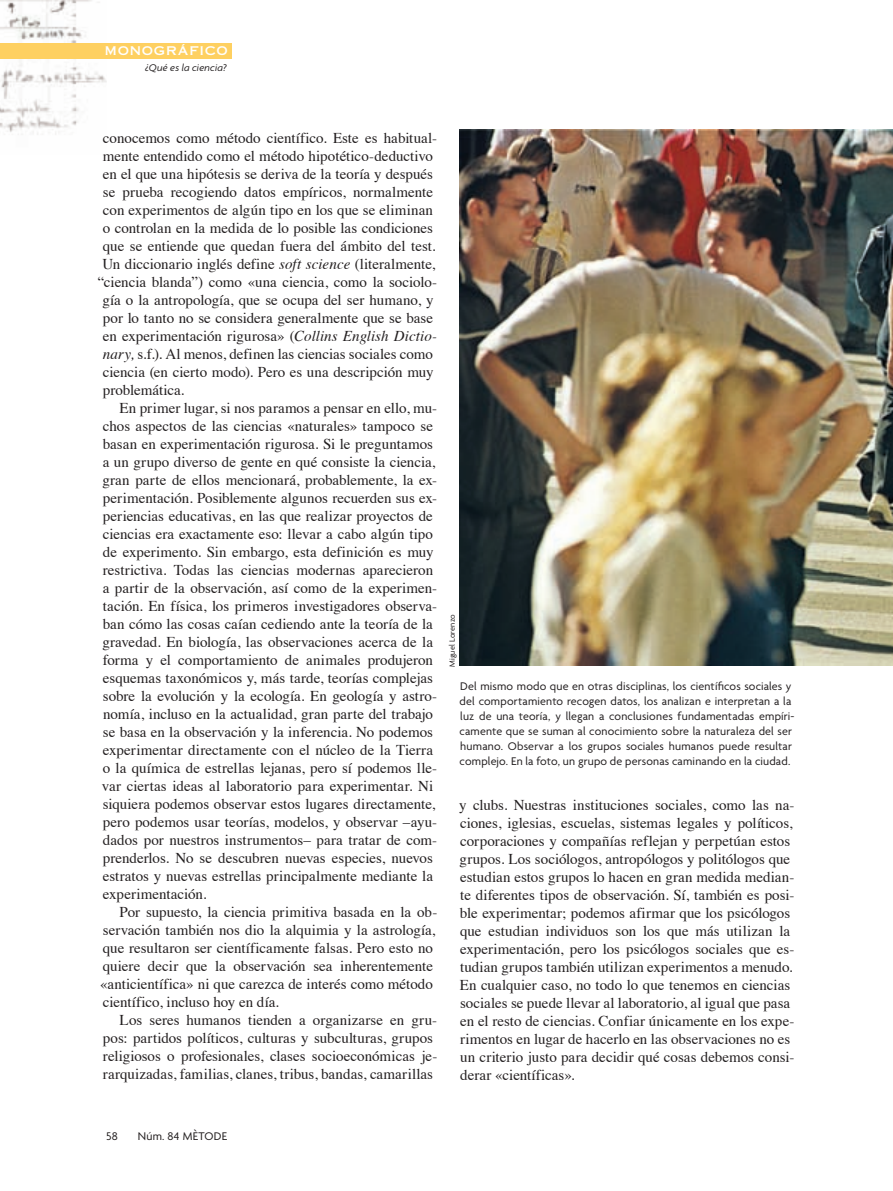
<style>
.page{position:relative;width:893px;height:1191px;background:#fff}
.page>*{position:absolute;margin:0;border:0;box-sizing:border-box;transform-origin:0 0}
.t1{font:15px/18px "Times";color:#231f20}
.t2{font:12px/15px "Agenda";letter-spacing:.015em;color:#231f20}
.t3{font:12px "Copperplate Thirty One AB";letter-spacing:.06em;color:#fff}
.t4{font:italic 10.5px "Agenda";letter-spacing:.015em;color:#231f20}
.t5{font:8.25px "Agenda";letter-spacing:.02em;color:#231f20}
.s1{font-style:italic}
</style>
<div class="page">
<img style="left:0;top:0;width:106px;height:135px">
<div style="left:0;top:43px;width:232px;height:15px;background:#fed061"></div>
<img style="left:459px;top:129px;width:434px;height:536px">
<p class="t3" style="left:105px;top:44px;width:124px">MONOGRÁFICO</p>
<p class="t4" style="left:145px;top:63px;width:83px">¿Qué es la ciencia?</p>
<p class="t1" style="left:103px;top:130px;width:336px">conocemos como método científico. Este es habitual-</p>
<p class="t1" style="left:103px;top:148px;width:332px">mente entendido como el método hipotético-deductivo</p>
<p class="t1" style="left:103px;top:166px;width:332px">en el que una hipótesis se deriva de la teoría y después</p>
<p class="t1" style="left:103px;top:184px;width:332px">se prueba recogiendo datos empíricos, normalmente</p>
<p class="t1" style="left:103px;top:202px;width:332px">con experimentos de algún tipo en los que se eliminan</p>
<p class="t1" style="left:103px;top:220px;width:332px">o controlan en la medida de lo posible las condiciones</p>
<p class="t1" style="left:103px;top:238px;width:334px">que se entiende que quedan fuera del ámbito del test.</p>
<p class="t1" style="left:102px;top:256px;width:334px">Un diccionario inglés define <span class="s1">soft science</span> (literalmente,</p>
<p class="t1" style="left:98px;top:274px;width:341px">“ciencia blanda”) como «una ciencia, como la sociolo-</p>
<p class="t1" style="left:102px;top:292px;width:333px">gía o la antropología, que se ocupa del ser humano, y</p>
<p class="t1" style="left:103px;top:310px;width:332px">por lo tanto no se considera generalmente que se base</p>
<p class="t1" style="left:103px;top:328px;width:336px">en experimentación rigurosa» (<span class="s1">Collins English Dictio-</span></p>
<p class="t1" style="left:103px;top:346px;width:332px"><span class="s1">nary,</span> s.f.). Al menos, definen las ciencias sociales como</p>
<p class="t1" style="left:103px;top:364px;width:332px">ciencia (en cierto modo). Pero es una descripción muy</p>
<p class="t1" style="left:103px;top:382px;width:83px">problemática.</p>
<p class="t1" style="left:120px;top:400px;width:319px">En primer lugar, si nos paramos a pensar en ello, mu-</p>
<p class="t1" style="left:103px;top:418px;width:332px">chos aspectos de las ciencias «naturales» tampoco se</p>
<p class="t1" style="left:103px;top:436px;width:332px">basan en experimentación rigurosa. Si le preguntamos</p>
<p class="t1" style="left:103px;top:454px;width:334px">a un grupo diverso de gente en qué consiste la ciencia,</p>
<p class="t1" style="left:102px;top:472px;width:336px">gran parte de ellos mencionará, probablemente, la ex-</p>
<p class="t1" style="left:103px;top:490px;width:336px">perimentación. Posiblemente algunos recuerden sus ex-</p>
<p class="t1" style="left:103px;top:508px;width:331px">periencias educativas, en las que realizar proyectos de</p>
<p class="t1" style="left:103px;top:526px;width:332px">ciencias era exactamente eso: llevar a cabo algún tipo</p>
<p class="t1" style="left:103px;top:544px;width:332px">de experimento. Sin embargo, esta definición es muy</p>
<p class="t1" style="left:103px;top:562px;width:332px">restrictiva. Todas las ciencias modernas aparecieron</p>
<p class="t1" style="left:103px;top:580px;width:336px">a partir de la observación, así como de la experimen-</p>
<p class="t1" style="left:103px;top:598px;width:336px">tación. En física, los primeros investigadores observa-</p>
<p class="t1" style="left:103px;top:616px;width:332px">ban cómo las cosas caían cediendo ante la teoría de la</p>
<p class="t1" style="left:102px;top:634px;width:332px">gravedad. En biología, las observaciones acerca de la</p>
<p class="t1" style="left:103px;top:652px;width:332px">forma y el comportamiento de animales produjeron</p>
<p class="t1" style="left:103px;top:670px;width:332px">esquemas taxonómicos y, más tarde, teorías complejas</p>
<p class="t1" style="left:103px;top:688px;width:336px">sobre la evolución y la ecología. En geología y astro-</p>
<p class="t1" style="left:103px;top:706px;width:331px">nomía, incluso en la actualidad, gran parte del trabajo</p>
<p class="t1" style="left:103px;top:724px;width:332px">se basa en la observación y la inferencia. No podemos</p>
<p class="t1" style="left:103px;top:742px;width:332px">experimentar directamente con el núcleo de la Tierra</p>
<p class="t1" style="left:103px;top:760px;width:336px">o la química de estrellas lejanas, pero sí podemos lle-</p>
<p class="t1" style="left:102px;top:778px;width:333px">var ciertas ideas al laboratorio para experimentar. Ni</p>
<p class="t1" style="left:103px;top:796px;width:334px">siquiera podemos observar estos lugares directamente,</p>
<p class="t1" style="left:103px;top:814px;width:336px">pero podemos usar teorías, modelos, y observar –ayu-</p>
<p class="t1" style="left:103px;top:832px;width:336px">dados por nuestros instrumentos– para tratar de com-</p>
<p class="t1" style="left:103px;top:850px;width:332px">prenderlos. No se descubren nuevas especies, nuevos</p>
<p class="t1" style="left:103px;top:868px;width:332px">estratos y nuevas estrellas principalmente mediante la</p>
<p class="t1" style="left:103px;top:886px;width:105px">experimentación.</p>
<p class="t1" style="left:120px;top:904px;width:319px">Por supuesto, la ciencia primitiva basada en la ob-</p>
<p class="t1" style="left:103px;top:922px;width:334px">servación también nos dio la alquimia y la astrología,</p>
<p class="t1" style="left:103px;top:940px;width:332px">que resultaron ser científicamente falsas. Pero esto no</p>
<p class="t1" style="left:103px;top:958px;width:332px">quiere decir que la observación sea inherentemente</p>
<p class="t1" style="left:100px;top:976px;width:334px">«anticientífica» ni que carezca de interés como método</p>
<p class="t1" style="left:103px;top:994px;width:178px">científico, incluso hoy en día.</p>
<p class="t1" style="left:120px;top:1012px;width:319px">Los seres humanos tienden a organizarse en gru-</p>
<p class="t1" style="left:103px;top:1030px;width:332px">pos: partidos políticos, culturas y subculturas, grupos</p>
<p class="t1" style="left:103px;top:1048px;width:336px">religiosos o profesionales, clases socioeconómicas je-</p>
<p class="t1" style="left:103px;top:1066px;width:332px">rarquizadas, familias, clanes, tribus, bandas, camarillas</p>
<p class="t5" style="left:449px;top:667px;width:54px;rotate:-90deg">Miguel Lorenzo</p>
<p class="t2" style="left:460px;top:680px;width:336px">Del mismo modo que en otras disciplinas, los científicos sociales y del comportamiento recogen datos, los analizan e interpretan a la luz de una teoría, y llegan a conclusiones fundamentadas empíri&shy;camente que se suman al conocimiento sobre la naturaleza del ser humano. Observar a los grupos sociales humanos puede resultar complejo. En la foto, un grupo de personas caminando en la ciudad.</p>
<p class="t1" style="left:459px;top:797px;width:337px">y clubs. Nuestras instituciones sociales, como las na&shy;ciones, iglesias, escuelas, sistemas legales y políticos, corporaciones y compañías reflejan y perpetúan estos grupos. Los sociólogos, antropólogos y politólogos que estudian estos grupos lo hacen en gran medida median&shy;te diferentes tipos de observación. Sí, también es posi&shy;ble experimentar; podemos afirmar que los psicólogos que estudian individuos son los que más utilizan la experimentación, pero los psicólogos sociales que es&shy;tudian grupos también utilizan experimentos a menudo.<br>En cualquier caso, no todo lo que tenemos en ciencias sociales se puede llevar al laboratorio, al igual que pasa en el resto de ciencias. Confiar únicamente en los expe&shy;rimentos en lugar de hacerlo en las observaciones no es un criterio justo para decidir qué cosas debemos consi&shy;derar «científicas».</p>
<p class="t2" style="left:106px;top:1129px;width:13px">58</p>
<p class="t2" style="left:138px;top:1129px;width:91px">Núm. 84 MÈTODE</p>
</div>
